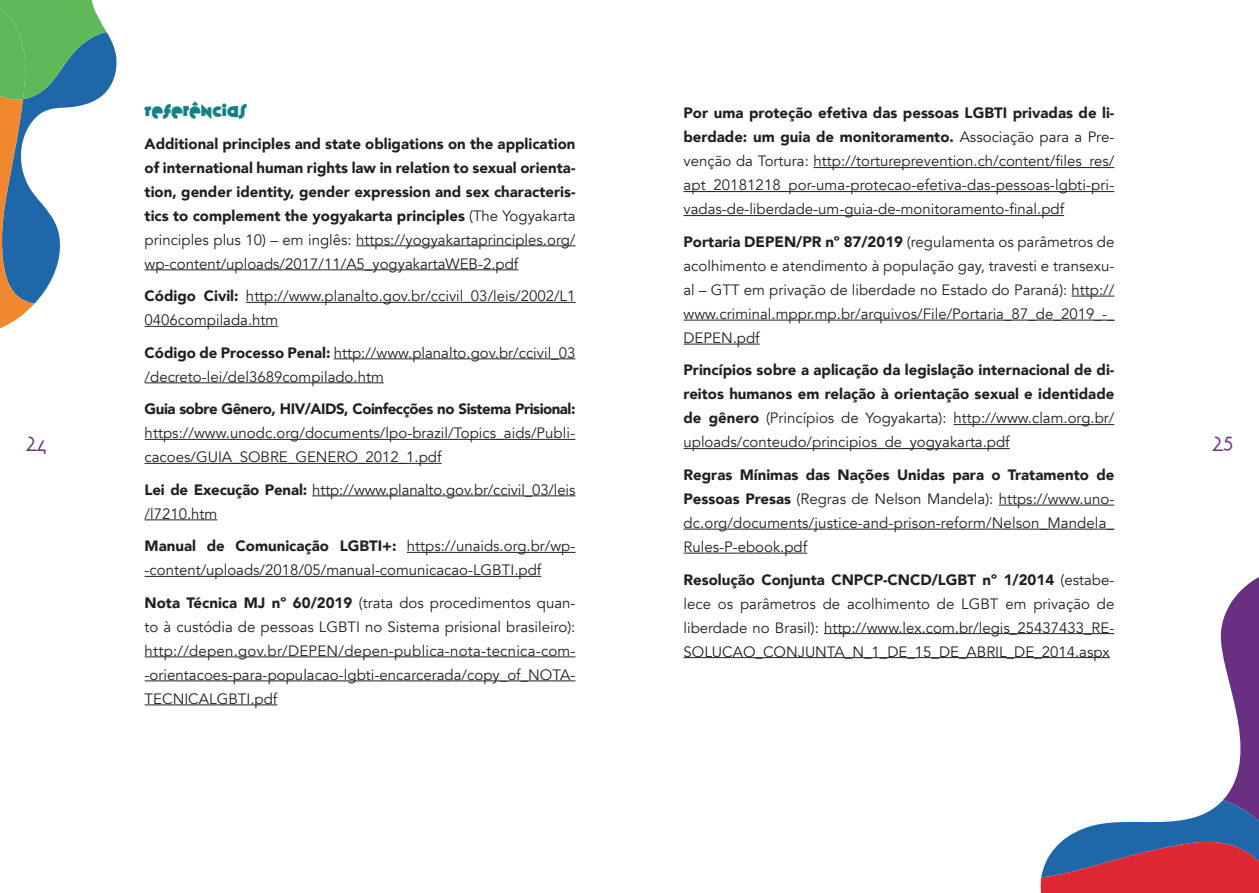
<style>
.page{position:relative;width:1259px;height:893px;background:#fff}
.page>*{position:absolute;margin:0;border:0;box-sizing:border-box;transform-origin:0 0}
.t1{font:300 18px "Variex OT";color:#69307f}
.t2{font:15px/24px "Avenir";color:#231f20;text-align:justify}
.t3{font:900 15px/24px "Avenir";color:#231f20;text-align:justify}
.t4{font:700 15px "Variex OT";color:#138381}
.s1{font-weight:400}
.s2{font-weight:900}
</style>
<div class="page">
<hr style="left:356px;top:245px;width:219px;height:1px;background:#231f20">
<hr style="left:145px;top:269px;width:373px;height:1px;background:#231f20">
<hr style="left:246px;top:302px;width:329px;height:1px;background:#231f20">
<hr style="left:145px;top:326px;width:133px;height:1px;background:#231f20">
<hr style="left:334px;top:358px;width:241px;height:1px;background:#231f20">
<hr style="left:145px;top:382px;width:239px;height:1px;background:#231f20">
<hr style="left:145px;top:439px;width:430px;height:1px;background:#231f20">
<hr style="left:145px;top:463px;width:296px;height:1px;background:#231f20">
<hr style="left:312px;top:495px;width:263px;height:1px;background:#231f20">
<hr style="left:145px;top:519px;width:72px;height:1px;background:#231f20">
<hr style="left:407px;top:552px;width:168px;height:1px;background:#231f20">
<hr style="left:145px;top:576px;width:396px;height:1px;background:#231f20">
<hr style="left:145px;top:656px;width:430px;height:1px;background:#231f20">
<hr style="left:145px;top:680px;width:430px;height:1px;background:#231f20">
<hr style="left:145px;top:704px;width:132px;height:1px;background:#231f20">
<hr style="left:813px;top:167px;width:301px;height:1px;background:#231f20">
<hr style="left:683px;top:191px;width:431px;height:1px;background:#231f20">
<hr style="left:683px;top:215px;width:381px;height:1px;background:#231f20">
<hr style="left:1071px;top:296px;width:43px;height:1px;background:#231f20">
<hr style="left:683px;top:320px;width:431px;height:1px;background:#231f20">
<hr style="left:683px;top:344px;width:76px;height:1px;background:#231f20">
<hr style="left:953px;top:424px;width:161px;height:1px;background:#231f20">
<hr style="left:683px;top:448px;width:326px;height:1px;background:#231f20">
<hr style="left:998px;top:505px;width:116px;height:1px;background:#231f20">
<hr style="left:683px;top:529px;width:431px;height:1px;background:#231f20">
<hr style="left:683px;top:553px;width:124px;height:1px;background:#231f20">
<hr style="left:824px;top:633px;width:290px;height:1px;background:#231f20">
<hr style="left:683px;top:657px;width:427px;height:1px;background:#231f20">
<svg style="left:0;top:0;width:117px;height:329px"></svg>
<svg style="left:1040px;top:577px;width:219px;height:316px"></svg>
<p class="t4" style="left:145px;top:103px;width:104px">REFERÊNCIAS</p>
<p class="t3" style="left:145px;top:131px;width:432px">Additional principles and state obligations on the application of international human rights law in relation to sexual orienta&shy;tion, gender identity, gender expression and sex characteris&shy;tics to complement the yogyakarta principles <span class="s1">(The Yogyakarta principles plus 10) – em inglês: https://yogyakartaprinciples.org/ wp-content/uploads/2017/11/A5_yogyakartaWEB-2.pdf</span></p>
<p class="t2" style="left:145px;top:284px;width:432px"><span class="s2">Código Civil:</span> http://www.planalto.gov.br/ccivil_03/leis/2002/L1</p>
<p class="t2" style="left:145px;top:308px;width:135px">0406compilada.htm</p>
<p class="t2" style="left:145px;top:341px;width:432px"><span class="s2">Código de Processo Penal:</span> http://www.planalto.gov.br/ccivil_03</p>
<p class="t2" style="left:145px;top:365px;width:241px">/decreto-lei/del3689compilado.htm</p>
<p class="t2" style="left:145px;top:397px;width:432px"><span class="s2">Guia sobre Gênero, HIV/AIDS, Coinfecções no Sistema Prisional: </span>https://www.unodc.org/documents/lpo-brazil/Topics_aids/Publi&shy;cacoes/GUIA_SOBRE_GENERO_2012_1.pdf</p>
<p class="t2" style="left:145px;top:478px;width:432px"><span class="s2">Lei de Execução Penal:</span> http://www.planalto.gov.br/ccivil_03/leis</p>
<p class="t2" style="left:145px;top:502px;width:74px">/l7210.htm</p>
<p class="t2" style="left:145px;top:534px;width:432px"><span class="s2">Manual de Comunicação LGBTI+:</span> https://unaids.org.br/wp--content/uploads/2018/05/manual-comunicacao-LGBTI.pdf</p>
<p class="t2" style="left:145px;top:591px;width:432px"><span class="s2">Nota Técnica MJ nº 60/2019</span> (trata dos procedimentos quan&shy;to à custódia de pessoas LGBTI no Sistema prisional brasileiro): http://depen.gov.br/DEPEN/depen-publica-nota-tecnica-com--orientacoes-para-populacao-lgbti-encarcerada/copy_of_NOTA-TECNICALGBTI.pdf</p>
<p class="t2" style="left:683px;top:102px;width:432px"><span class="s2">Por uma proteção efetiva das pessoas LGBTI privadas de li&shy;berdade: um guia de monitoramento.</span> Associação para a Pre&shy;venção da Tortura: http://tortureprevention.ch/content/files_res/ apt_20181218_por-uma-protecao-efetiva-das-pessoas-lgbti-pri&shy;vadas-de-liberdade-um-guia-de-monitoramento-final.pdf</p>
<p class="t2" style="left:683px;top:230px;width:432px"><span class="s2">Portaria DEPEN/PR nº 87/2019</span> (regulamenta os parâmetros de acolhimento e atendimento à população gay, travesti e transexu&shy;al – GTT em privação de liberdade no Estado do Paraná): http:// www.criminal.mppr.mp.br/arquivos/File/Portaria_87_de_2019_-_ DEPEN.pdf</p>
<p class="t3" style="left:683px;top:358px;width:432px">Princípios sobre a aplicação da legislação internacional de di&shy;reitos humanos em relação à orientação sexual e identidade de gênero <span class="s1">(Princípios de Yogyakarta): http://www.clam.org.br/ uploads/conteudo/principios_de_yogyakarta.pdf</span></p>
<p class="t2" style="left:683px;top:463px;width:432px"><span class="s2">Regras Mínimas das Nações Unidas para o Tratamento de Pessoas Presas</span> (Regras de Nelson Mandela): https://www.uno&shy;dc.org/documents/justice-and-prison-reform/Nelson_Mandela_ Rules-P-ebook.pdf</p>
<p class="t2" style="left:683px;top:568px;width:432px"><span class="s2">Resolução Conjunta CNPCP-CNCD/LGBT nº 1/2014</span> (estabe&shy;lece os parâmetros de acolhimento de LGBT em privação de liberdade no Brasil): http://www.lex.com.br/legis_25437433_RE-SOLUCAO_CONJUNTA_N_1_DE_15_DE_ABRIL_DE_2014.aspx</p>
<p class="t1" style="left:26px;top:436px;width:22px">24</p>
<p class="t1" style="left:1212px;top:436px;width:22px">25</p>
</div>
